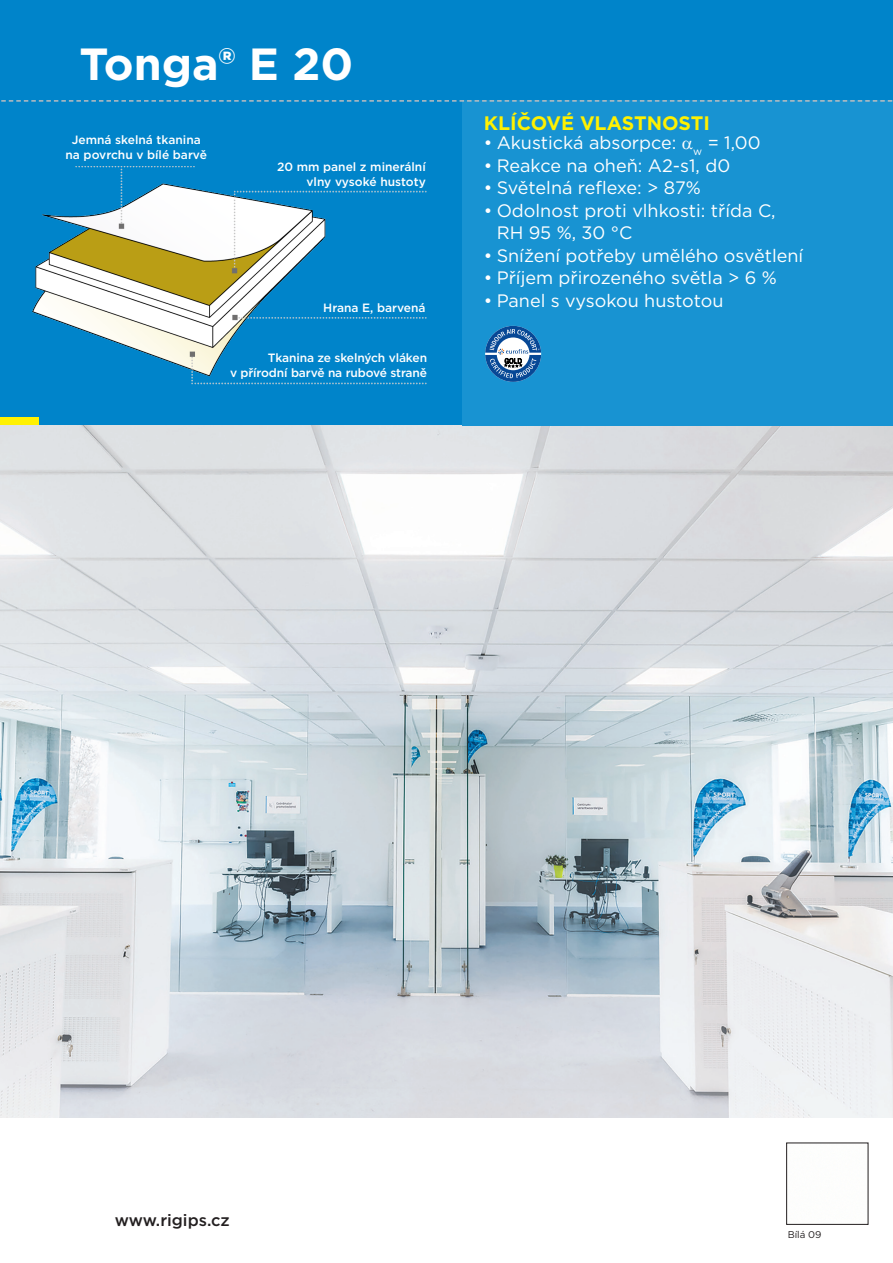
<style>
.page{position:relative;width:893px;height:1263px;background:#fff}
.page>*{position:absolute;margin:0;border:0;box-sizing:border-box;transform-origin:0 0}
.PRODUIT_NOM{font:700 45px "Gotham";color:#fff}
.PLUS_PRODUIT_TITRE{font:700 19.5px "Gotham";color:#fff101}
.t1{font:18px/22.5px "Gotham";color:#fff}
.t2{font:500 16.5px "Gotham";color:#231f20}
.PLUS_PRODUIT_ITEM{font:500 12px/14.4px "Gotham";letter-spacing:-.01em;color:#fff;text-align:right}
.t3{font:300 12px "The Sans B3";color:#231f20}
.TEXTE_PUCE{font:9.75px "Gotham";letter-spacing:-.005em;color:#231f20}
</style>
<div class="page">
<div style="left:0;top:0;width:893px;height:425px;background:#0084ca"></div>
<div style="left:0;top:417px;width:39px;height:8px;background:#fff101"></div>
<img style="left:0;top:425px;width:893px;height:693px">
<div style="left:462px;top:100px;width:431px;height:325px;background:#1893d2"></div>
<svg style="left:1px;top:100px;width:892px;height:2px"></svg>
<img style="left:32px;top:166px;width:395px;height:219px">
<svg style="left:485px;top:326px;width:56px;height:56px"></svg>
<div style="left:0;top:151px;width:56px;height:35px;background:#0084ca"></div>
<div style="left:219px;top:136px;width:61px;height:35px;background:#0084ca"></div>
<div style="left:293px;top:136px;width:149px;height:54px;background:#0084ca"></div>
<div style="left:316px;top:295px;width:126px;height:21px;background:#0084ca"></div>
<div style="left:302px;top:325px;width:140px;height:56px;background:#0084ca"></div>
<div style="left:786px;top:1142px;width:82px;height:83px;border:1px solid #231f20"></div>
<p class="PRODUIT_NOM" style="left:79px;top:35px;width:275px">Tonga® E 20</p>
<p class="PLUS_PRODUIT_ITEM" style="left:66px;top:133px;width:143px;text-align:center">Jemná skelná tkanina na povrchu v bílé barvě</p>
<p class="PLUS_PRODUIT_ITEM" style="left:277px;top:160px;width:150px">20 mm panel z minerální vlny vysoké hustoty</p>
<p class="PLUS_PRODUIT_ITEM" style="left:323px;top:300px;width:104px">Hrana E, barvená</p>
<p class="PLUS_PRODUIT_ITEM" style="left:230px;top:351px;width:199px">Tkanina ze skelných vláken<br>v přírodní barvě na rubové straně</p>
<p class="PLUS_PRODUIT_TITRE" style="left:484px;top:111px;width:228px">KLÍČOVÉ VLASTNOSTI</p>
<p class="t1" style="left:484px;top:131px;width:278px">• Akustická absorpce: <sub>w</sub> = 1,00</p>
<p class="t1" style="left:484px;top:154px;width:248px">• Reakce na oheň: A2-s1, d0</p>
<p class="t1" style="left:484px;top:176px;width:218px">• Světelná reflexe: &gt; 87%</p>
<p class="t1" style="left:497px;top:199px;width:281px;text-indent:-13px">• Odolnost proti vlhkosti: třída C,<br>RH 95 %, 30 °C</p>
<p class="t1" style="left:484px;top:244px;width:321px">• Snížení potřeby umělého osvětlení</p>
<p class="t1" style="left:484px;top:266px;width:294px">• Příjem přirozeného světla &gt; 6 %</p>
<p class="t1" style="left:484px;top:289px;width:241px">• Panel s vysokou hustotou</p>
<p class="t2" style="left:115px;top:1209px;width:117px">www.rigips.cz</p>
<p class="t3" style="left:786px;top:1228px;width:49px">White 09</p>
<p class="TEXTE_PUCE" style="left:788px;top:1228px;width:35px">Bílá 09</p>
</div>
